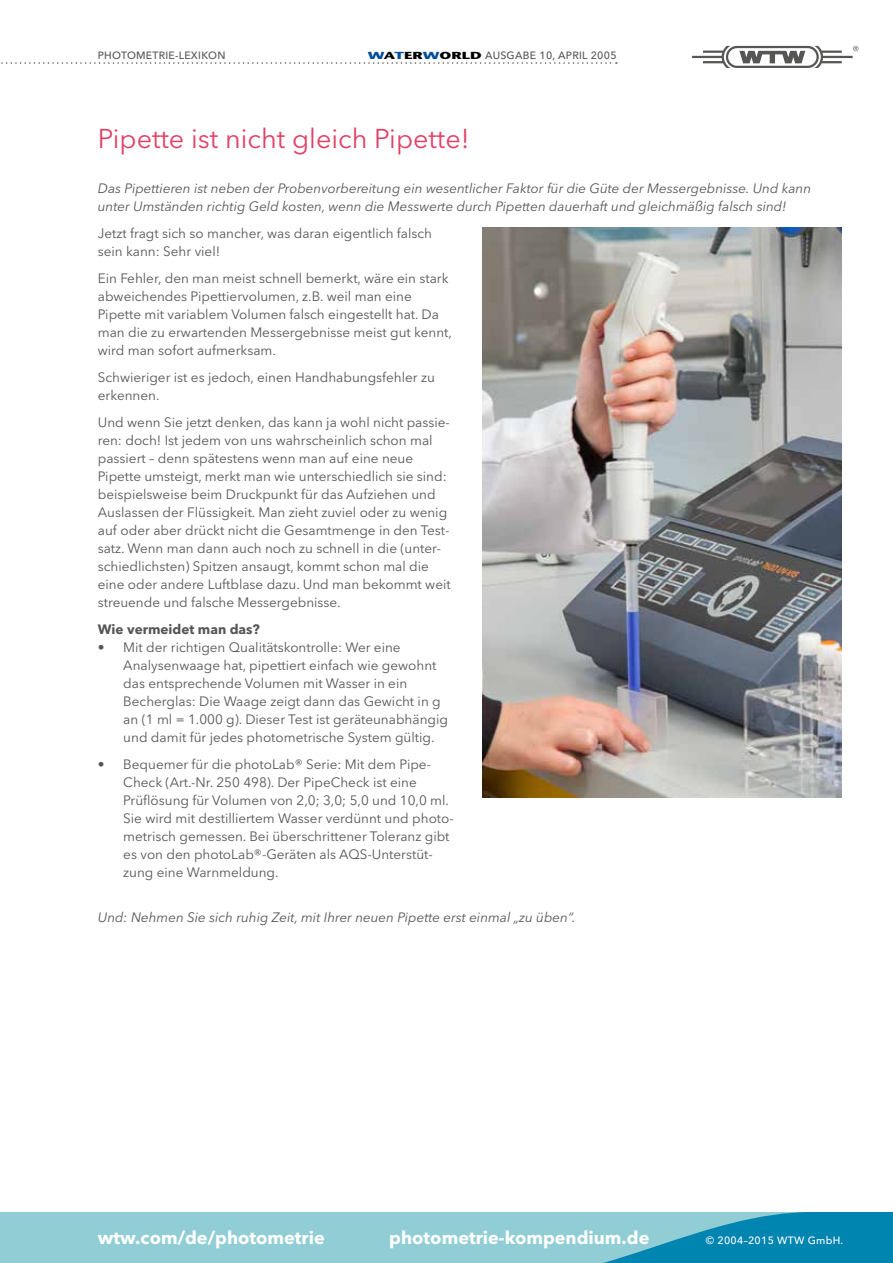
<style>
.page{position:relative;width:893px;height:1263px;background:#fff}
.page>*{position:absolute;margin:0;border:0;box-sizing:border-box;transform-origin:0 0}
.t1{font:27px "Avenir Next LT Pro";color:#e14167}
.t2{font:700 18px "Avenir Next LT Pro";color:#fff}
.t3{font:13.5px/18px "Avenir Next LT Pro";color:#565655}
.t4{font:italic 13.5px/18px "Avenir Next LT Pro";color:#565655}
.t5{font:700 13.5px "Avenir Next LT Pro";color:#565655}
.t6{font:500 10.5px "Avenir Next LT Pro";letter-spacing:.025em;color:#565655}
.t7{font:500 10.5px "Avenir Next LT Pro";letter-spacing:.025em;color:#fff}
.s1{font-family:"Stone Sans CE";font-weight:700;font-size:10.2px;color:#004e9e}
.s2{font-family:"Stone Sans CE";font-weight:700;font-size:10.2px;color:#000}
</style>
<div class="page">
<svg style="left:692px;top:46px;width:166px;height:22px"></svg>
<svg style="left:1px;top:62px;width:616px;height:2px"></svg>
<svg style="left:0;top:1212px;width:893px;height:51px;background:#6ebccb"></svg>
<img style="left:483px;top:227px;width:359px;height:570px">
<p class="t6" style="left:98px;top:49px;width:129px">PHOTOMETRIE-LEXIKON</p>
<p class="t6" style="left:368px;top:49px;width:250px"><span class="s1">W</span><span class="s2">A</span><span class="s1">T</span><span class="s2">ER</span><span class="s1">W</span><span class="s2">ORLD</span> AUSGABE 10, APRIL 2005</p>
<h1 class="t1" style="left:98px;top:122px;width:373px">Pipette ist nicht gleich Pipette!</h1>
<p class="t4" style="left:98px;top:179px;width:715px">Das Pipettieren ist neben der Probenvorbereitung ein wesentlicher Faktor für die Güte der Messergebnisse. Und kann unter Umständen richtig Geld kosten, wenn die Messwerte durch Pipetten dauerhaft und gleichmäßig falsch sind!</p>
<p class="t3" style="left:98px;top:224px;width:336px">Jetzt fragt sich so mancher, was daran eigentlich falsch sein kann: Sehr viel!</p>
<p class="t3" style="left:98px;top:269px;width:356px">Ein Fehler, den man meist schnell bemerkt, wäre ein stark abweichendes Pipettiervolumen, z.B. weil man eine Pipette mit variablem Volumen falsch eingestellt hat. Da man die zu erwartenden Messergebnisse meist gut kennt, wird man sofort aufmerksam.</p>
<p class="t3" style="left:98px;top:368px;width:339px">Schwieriger ist es jedoch, einen Handhabungsfehler zu erkennen.</p>
<p class="t3" style="left:98px;top:413px;width:354px">Und wenn Sie jetzt denken, das kann ja wohl nicht passie&shy;ren: doch! Ist jedem von uns wahrscheinlich schon mal passiert – denn spätestens wenn man auf eine neue Pipette umsteigt, merkt man wie unterschiedlich sie sind: beispielsweise beim Druckpunkt für das Aufziehen und Auslassen der Flüssigkeit. Man zieht zuviel oder zu wenig auf oder aber drückt nicht die Gesamtmenge in den Test&shy;satz. Wenn man dann auch noch zu schnell in die (unter&shy;schiedlichsten) Spitzen ansaugt, kommt schon mal die eine oder andere Luftblase dazu. Und man bekommt weit streuende und falsche Messergebnisse.</p>
<p class="t5" style="left:98px;top:621px;width:164px">Wie vermeidet man das?</p>
<p class="t3" style="left:123px;top:638px;width:326px;text-indent:-26px">• Mit der richtigen Qualitätskontrolle: Wer eine Analysenwaage hat, pipettiert einfach wie gewohnt das entsprechende Volumen mit Wasser in ein Becherglas: Die Waage zeigt dann das Gewicht in g an (1 ml = 1.000 g). Dieser Test ist geräteunabhängig und damit für jedes photometrische System gültig.</p>
<p class="t3" style="left:123px;top:755px;width:332px;text-indent:-26px">• Bequemer für die photoLab® Serie: Mit dem Pipe-Check (Art.-Nr. 250 498). Der PipeCheck ist eine Prüflösung für Volumen von 2,0; 3,0; 5,0 und 10,0 ml.<br>Sie wird mit destilliertem Wasser verdünnt und photo&shy;metrisch gemessen. Bei überschrittener Toleranz gibt es von den photoLab®-Geräten als AQS-Unterstüt&shy;zung eine Warnmeldung.</p>
<p class="t4" style="left:98px;top:908px;width:479px">Und: Nehmen Sie sich ruhig Zeit, mit Ihrer neuen Pipette erst einmal „zu üben“.</p>
<h2 class="t2" style="left:98px;top:1227px;width:228px">wtw.com/de/photometrie</h2>
<h2 class="t2" style="left:389px;top:1227px;width:262px">photometrie-kompendium.de</h2>
<p class="t7" style="left:706px;top:1234px;width:139px">© 2004–2015 WTW GmbH.</p>
</div>
